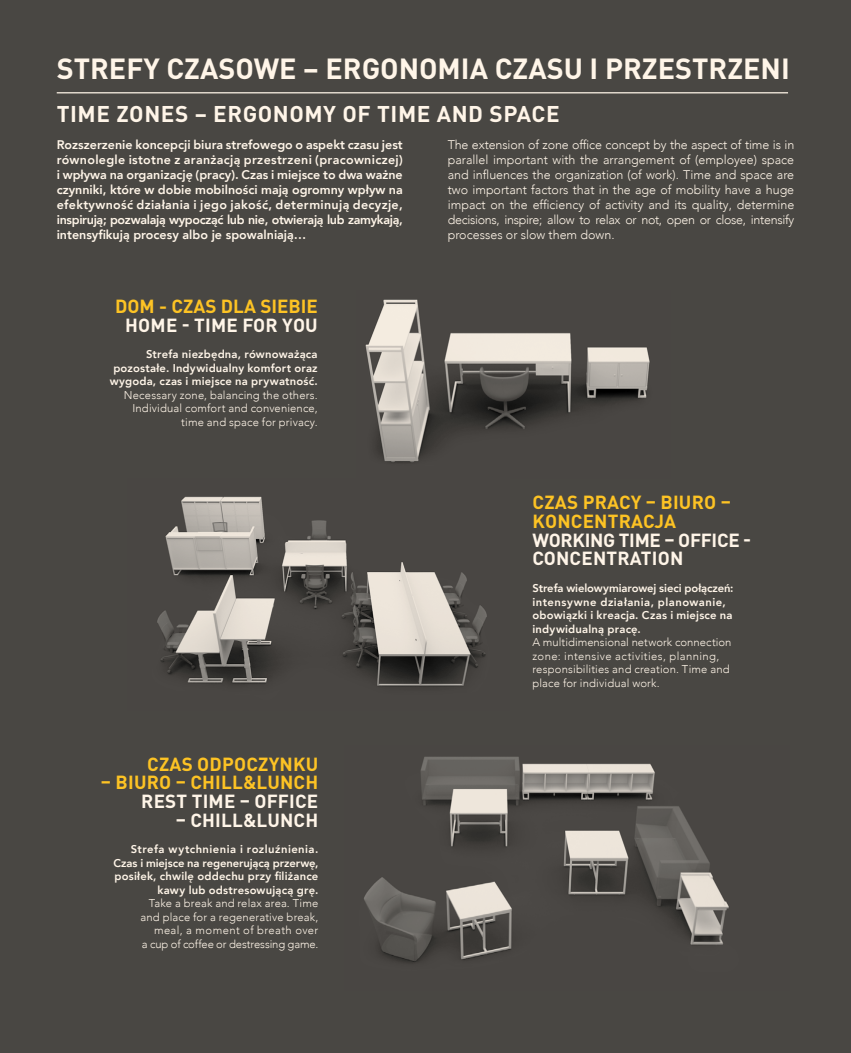
<style>
.page{position:relative;width:851px;height:1053px;background:#fff}
.page>*{position:absolute;margin:0;border:0;box-sizing:border-box;transform-origin:0 0}
.t1{font:700 28.75px "DIN Pro";color:#fff5e8}
.t2{font:700 22.5px "DIN Pro";letter-spacing:.025em;color:#fff5e8}
.t3{font:700 18.75px/18.8px "DIN Pro";letter-spacing:.01em;color:#fdc324}
.t4{font:700 18.75px "DIN Pro";letter-spacing:.01em;color:#fff5e8}
.t5{font:700 18.75px/18.8px "DIN Pro";letter-spacing:-.015em;color:#fff5e8}
.t6{font:800 12.5px/15px "Avenir LT Com";color:#fff5e8;text-align:justify}
.t7{font:300 12.5px/15px "Avenir LT Com";letter-spacing:-.025em;color:#fff5e8;text-align:justify}
.t8{font:800 11.25px/13.5px "Avenir LT Com";letter-spacing:.015em;color:#fff5e8;text-align:right}
.t9{font:300 11.25px/13.5px "Avenir LT Com";letter-spacing:.015em;color:#fff5e8;text-align:right}
</style>
<div class="page">
<div style="left:0;top:0;width:850px;height:1052px;background:#494743"></div>
<hr style="left:57px;top:92px;width:731px;height:1px;background:#fff5e8">
<img style="left:157px;top:496px;width:330px;height:191px">
<img style="left:364px;top:756px;width:365px;height:207px">
<img style="left:365px;top:299px;width:285px;height:164px">
<h1 class="t1" style="left:57px;top:49px;width:734px">STREFY CZASOWE – ERGONOMIA CZASU I PRZESTRZENI</h1>
<h2 class="t2" style="left:57px;top:98px;width:504px">TIME ZONES – ERGONOMY OF TIME AND SPACE</h2>
<p class="t6" style="left:57px;top:138px;width:347px">Rozszerzenie koncepcji biura strefowego o aspekt czasu jest równolegle istotne z aranżacją przestrzeni (pracowniczej) i wpływa na organizację (pracy). Czas i miejsce to dwa ważne czynniki, które w dobie mobilności mają ogromny wpływ na efektywność działania i jego jakość, determinują decyzje, inspirują; pozwalają wypocząć lub nie, otwierają lub zamykają, intensyfikują procesy albo je spowalniają…</p>
<p class="t7" style="left:447px;top:138px;width:348px">The extension of zone office concept by the aspect of time is in parallel important with the arrangement of (employee) space and influences the organization (of work). Time and space are two important factors that in the age of mobility have a huge impact on the efficiency of activity and its quality, determine decisions, inspire; allow to relax or not, open or close, intensify processes or slow them down.</p>
<h3 class="t3" style="left:115px;top:296px;width:204px">DOM - CZAS DLA SIEBIE</h3>
<h3 class="t4" style="left:125px;top:312px;width:27px">HOME</h3>
<h3 class="t4" style="left:182px;top:312px;width:24px">- TIME</h3>
<h3 class="t4" style="left:242px;top:312px;width:13px">FOR</h3>
<h3 class="t4" style="left:282px;top:312px;width:13px">YOU</h3>
<p class="t8" style="left:110px;top:347px;width:209px">Strefa niezbędna, równoważąca pozostałe. Indywidualny komfort oraz wygoda, czas i miejsce na prywatność.</p>
<p class="t9" style="left:124px;top:388px;width:195px">Necessary zone, balancing the others.<br>Individual comfort and convenience, time and space for privacy.</p>
<h3 class="t3" style="left:147px;top:753px;width:172px">CZAS ODPOCZYNKU</h3>
<h3 class="t3" style="left:101px;top:772px;width:219px">– BIURO – CHILL&amp;LUNCH</h3>
<h3 class="t4" style="left:141px;top:788px;width:178px">REST TIME – OFFICE</h3>
<h3 class="t4" style="left:176px;top:807px;width:144px">– CHILL&amp;LUNCH</h3>
<p class="t8" style="left:113px;top:842px;width:206px">Strefa wytchnienia i rozluźnienia.<br>Czas i miejsce na regenerującą przerwę, posiłek, chwilę oddechu przy filiżance kawy lub odstresowującą grę.</p>
<p class="t9" style="left:140px;top:896px;width:179px">Take a break and relax area. Time and place for a regenerative break, meal, a moment of breath over<br>a cup of coffee or destressing game.</p>
<h3 class="t3" style="left:532px;top:492px;width:200px">CZAS PRACY – BIURO –<br>KONCENTRACJA</h3>
<h3 class="t5" style="left:532px;top:529px;width:220px">WORKING TIME – OFFICE -<br>CONCENTRATION</h3>
<p class="t8" style="left:532px;top:581px;width:202px;text-align:left">Strefa wielowymiarowej sieci połączeń: intensywne działania, planowanie, obowiązki i kreacja. Czas i miejsce na indywidualną pracę.</p>
<p class="t9" style="left:532px;top:635px;width:200px;text-align:left">A multidimensional network connection zone: intensive activities, planning, responsibilities and creation. Time and place for individual work.</p>
</div>
